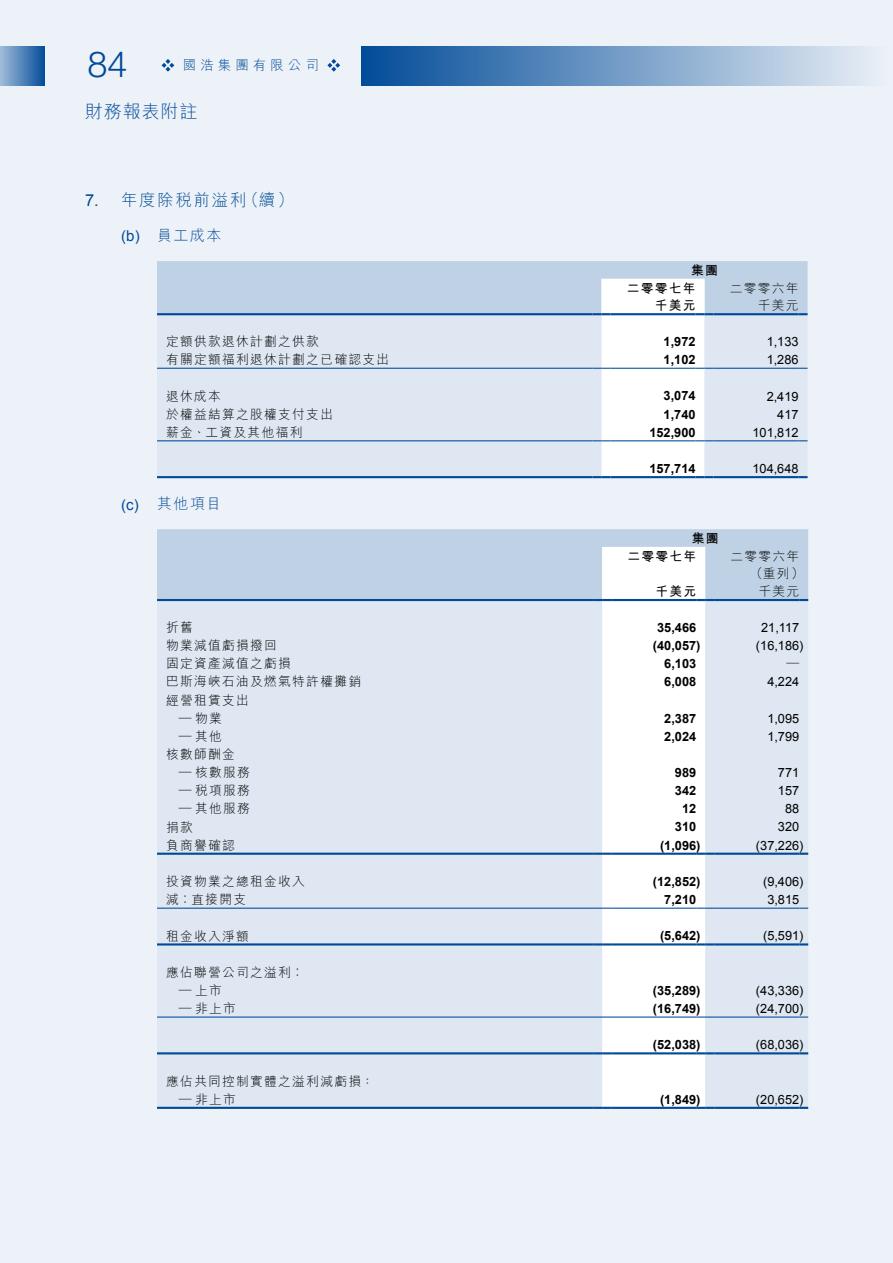
<style>
.page{position:relative;width:893px;height:1263px;background:#edf2f8}
.page>*{position:absolute;margin:0;border:0;box-sizing:border-box;transform-origin:0 0}
.t1{font:300 36px "Helvetica Neue LT Std";color:#004a98}
.t2{font:300 18px "M Hei HK";letter-spacing:.05em;color:#004a98}
.t3{font:300 16.5px "M Hei HK";letter-spacing:.1em;color:#004a98}
.t4{font:300 15px "M Hei HK";letter-spacing:.1em;color:#004a98}
.t5{font:300 13.5px "M Hei HK";letter-spacing:.295em;color:#004a98}
.t6{font:300 12.75px/18.1px "M Hei HK";letter-spacing:.1em;color:#000}
.t7{font:700 12.75px "Arial";color:#000}
.t8{font:12.75px "Arial";color:#000}
.t9{font:700 12.75px/17.7px "M Hei HK";letter-spacing:.1em;color:#000}
.s1{font-family:"Arial";font-weight:400}
</style>
<div class="page">
<div style="left:361px;top:47px;width:532px;height:38px;background:linear-gradient(to right,#014b98,#edf2f8)"></div>
<svg style="left:162px;top:59px;width:12px;height:13px"></svg>
<svg style="left:327px;top:59px;width:13px;height:13px"></svg>
<div style="left:0;top:47px;width:45px;height:38px;background:linear-gradient(to right,#a2bdd9,#044c99)"></div>
<hr style="left:892px;top:47px;width:1px;height:38px;background:#edf2f8">
<svg style="left:157px;top:261px;width:651px;height:217px"></svg>
<div style="left:157px;top:529px;width:651px;height:70px;background:#bfd2e5"></div>
<div style="left:602px;top:547px;width:103px;height:52px;background:#fff"></div>
<svg style="left:157px;top:601px;width:651px;height:506px;fill:#dee7f2"></svg>
<hr style="left:611px;top:853px;width:85px;height:2px;background:#004a98">
<svg style="left:696px;top:853px;width:18px;height:2px"></svg>
<hr style="left:714px;top:853px;width:85px;height:2px;background:#004a98">
<svg style="left:799px;top:853px;width:9px;height:2px"></svg>
<hr style="left:611px;top:943px;width:85px;height:2px;background:#004a98">
<svg style="left:696px;top:943px;width:18px;height:2px"></svg>
<hr style="left:714px;top:943px;width:85px;height:2px;background:#004a98">
<svg style="left:799px;top:943px;width:9px;height:2px"></svg>
<hr style="left:611px;top:1016px;width:85px;height:1px;background:#004a98">
<svg style="left:696px;top:1016px;width:18px;height:1px"></svg>
<hr style="left:714px;top:1016px;width:85px;height:1px;background:#004a98">
<hr style="left:611px;top:1052px;width:85px;height:2px;background:#004a98">
<svg style="left:696px;top:1052px;width:18px;height:2px"></svg>
<hr style="left:714px;top:1052px;width:85px;height:2px;background:#004a98">
<svg style="left:799px;top:1052px;width:9px;height:2px"></svg>
<hr style="left:611px;top:1107px;width:85px;height:2px;background:#004a98">
<svg style="left:696px;top:1107px;width:18px;height:2px"></svg>
<hr style="left:714px;top:1107px;width:85px;height:2px;background:#004a98">
<svg style="left:799px;top:1107px;width:9px;height:2px"></svg>
<hr style="left:611px;top:908px;width:85px;height:1px;background:#004a98">
<svg style="left:696px;top:908px;width:18px;height:1px"></svg>
<hr style="left:714px;top:908px;width:85px;height:1px;background:#004a98">
<svg style="left:157px;top:599px;width:9px;height:2px"></svg>
<hr style="left:166px;top:599px;width:427px;height:2px;background:#004a98">
<svg style="left:593px;top:599px;width:18px;height:2px"></svg>
<hr style="left:611px;top:599px;width:85px;height:2px;background:#004a98">
<svg style="left:696px;top:599px;width:18px;height:2px"></svg>
<hr style="left:714px;top:599px;width:85px;height:2px;background:#004a98">
<svg style="left:799px;top:599px;width:9px;height:2px"></svg>
<svg style="left:157px;top:853px;width:9px;height:2px"></svg>
<hr style="left:166px;top:853px;width:427px;height:2px;background:#004a98">
<svg style="left:593px;top:853px;width:18px;height:2px"></svg>
<hr style="left:166px;top:908px;width:427px;height:1px;background:#004a98">
<svg style="left:593px;top:908px;width:18px;height:1px"></svg>
<svg style="left:157px;top:943px;width:9px;height:2px"></svg>
<hr style="left:166px;top:943px;width:427px;height:2px;background:#004a98">
<svg style="left:593px;top:943px;width:18px;height:2px"></svg>
<hr style="left:166px;top:1016px;width:427px;height:1px;background:#004a98">
<svg style="left:593px;top:1016px;width:18px;height:1px"></svg>
<svg style="left:157px;top:1052px;width:9px;height:2px"></svg>
<hr style="left:166px;top:1052px;width:427px;height:2px;background:#004a98">
<svg style="left:593px;top:1052px;width:18px;height:2px"></svg>
<svg style="left:157px;top:1107px;width:9px;height:2px"></svg>
<hr style="left:166px;top:1107px;width:427px;height:2px;background:#004a98">
<svg style="left:593px;top:1107px;width:18px;height:2px"></svg>
<h1 class="t1" style="left:88px;top:42px;width:20px">84</h1>
<p class="t5" style="left:183px;top:56px;width:138px">國浩集團有限公司</p>
<h2 class="t2" style="left:85px;top:99px;width:114px">財務報表附註</h2>
<p class="t3" style="left:85px;top:188px;width:210px"><span class="s1">7.</span> 年度除稅前溢利（續）</p>
<p class="t4" style="left:121px;top:225px;width:102px"><span class="s1">(b)</span> 員工成本</p>
<p class="t9" style="left:627px;top:260px;width:93px;text-indent:64px">集團二零零七年</p>
<p class="t6" style="left:730px;top:278px;width:70px">二零零六年</p>
<p class="t9" style="left:655px;top:296px;width:42px">千美元</p>
<p class="t6" style="left:758px;top:296px;width:42px">千美元</p>
<p class="t6" style="left:166px;top:332px;width:154px">定額供款退休計劃之供款</p>
<p class="t7" style="left:664px;top:333px;width:33px">1,972</p>
<p class="t8" style="left:767px;top:333px;width:33px">1,133</p>
<p class="t6" style="left:166px;top:350px;width:225px">有關定額福利退休計劃之已確認支出</p>
<p class="t7" style="left:664px;top:351px;width:33px">1,102</p>
<p class="t8" style="left:767px;top:352px;width:33px">1,286</p>
<p class="t6" style="left:166px;top:386px;width:56px">退休成本</p>
<p class="t7" style="left:664px;top:387px;width:33px">3,074</p>
<p class="t8" style="left:767px;top:388px;width:33px">2,419</p>
<p class="t6" style="left:166px;top:404px;width:169px">於權益結算之股權支付支出</p>
<p class="t7" style="left:664px;top:406px;width:33px">1,740</p>
<p class="t8" style="left:777px;top:406px;width:23px">417</p>
<p class="t6" style="left:166px;top:423px;width:138px">薪金、工資及其他福利</p>
<p class="t7" style="left:649px;top:424px;width:48px">152,900</p>
<p class="t8" style="left:752px;top:424px;width:48px">101,812</p>
<p class="t7" style="left:649px;top:460px;width:48px">157,714</p>
<p class="t8" style="left:752px;top:460px;width:48px">104,648</p>
<p class="t4" style="left:121px;top:493px;width:102px"><span class="s1">(c)</span> 其他項目</p>
<p class="t9" style="left:627px;top:528px;width:93px;text-indent:64px">集團二零零七年</p>
<p class="t6" style="left:750px;top:547px;width:55px;line-height:17.7px;text-indent:-20px">二零零六年（重列）</p>
<p class="t9" style="left:655px;top:582px;width:42px">千美元</p>
<p class="t6" style="left:758px;top:582px;width:42px">千美元</p>
<p class="t6" style="left:166px;top:618px;width:28px">折舊</p>
<p class="t7" style="left:657px;top:619px;width:40px">35,466</p>
<p class="t8" style="left:761px;top:619px;width:40px">21,117</p>
<p class="t6" style="left:166px;top:636px;width:112px">物業減值虧損撥回</p>
<p class="t7" style="left:653px;top:637px;width:49px">(40,057)</p>
<p class="t8" style="left:756px;top:637px;width:49px">(16,186)</p>
<p class="t6" style="left:166px;top:654px;width:126px">固定資產減值之虧損</p>
<p class="t7" style="left:664px;top:655px;width:33px">6,103</p>
<p class="t6" style="left:786px;top:654px;width:14px">—</p>
<p class="t6" style="left:166px;top:672px;width:197px">巴斯海峽石油及燃氣特許權攤銷</p>
<p class="t7" style="left:664px;top:673px;width:33px">6,008</p>
<p class="t8" style="left:767px;top:673px;width:33px">4,224</p>
<p class="t6" style="left:179px;top:690px;width:72px;text-indent:-13px">經營租賃支出—物業</p>
<p class="t7" style="left:664px;top:710px;width:33px">2,387</p>
<p class="t8" style="left:767px;top:710px;width:33px">1,095</p>
<p class="t6" style="left:179px;top:726px;width:45px">—其他</p>
<p class="t7" style="left:664px;top:728px;width:33px">2,024</p>
<p class="t8" style="left:767px;top:728px;width:33px">1,799</p>
<p class="t6" style="left:166px;top:745px;width:70px">核數師酬金</p>
<p class="t6" style="left:179px;top:763px;width:73px">— 核數服務</p>
<p class="t7" style="left:675px;top:764px;width:23px">989</p>
<p class="t8" style="left:778px;top:764px;width:23px">771</p>
<p class="t6" style="left:179px;top:781px;width:73px">— 稅項服務</p>
<p class="t7" style="left:675px;top:782px;width:23px">342</p>
<p class="t8" style="left:778px;top:782px;width:23px">157</p>
<p class="t6" style="left:179px;top:799px;width:73px">— 其他服務</p>
<p class="t7" style="left:682px;top:800px;width:16px">12</p>
<p class="t8" style="left:785px;top:800px;width:16px">88</p>
<p class="t6" style="left:166px;top:817px;width:28px">捐款</p>
<p class="t7" style="left:675px;top:818px;width:23px">310</p>
<p class="t8" style="left:778px;top:819px;width:23px">320</p>
<p class="t6" style="left:166px;top:835px;width:70px">負商譽確認</p>
<p class="t7" style="left:660px;top:837px;width:42px">(1,096)</p>
<p class="t8" style="left:756px;top:837px;width:49px">(37,226)</p>
<p class="t6" style="left:166px;top:872px;width:140px">投資物業之總租金收入</p>
<p class="t7" style="left:653px;top:873px;width:49px">(12,852)</p>
<p class="t8" style="left:763px;top:873px;width:42px">(9,406)</p>
<p class="t6" style="left:166px;top:890px;width:82px">減︰直接開支</p>
<p class="t7" style="left:664px;top:891px;width:33px">7,210</p>
<p class="t8" style="left:767px;top:891px;width:33px">3,815</p>
<p class="t6" style="left:166px;top:926px;width:84px">租金收入淨額</p>
<p class="t7" style="left:660px;top:927px;width:42px">(5,642)</p>
<p class="t8" style="left:763px;top:927px;width:42px">(5,591)</p>
<p class="t6" style="left:179px;top:962px;width:126px;text-indent:-13px">應佔聯營公司之溢利︰ —上市</p>
<p class="t7" style="left:653px;top:982px;width:49px">(35,289)</p>
<p class="t8" style="left:756px;top:982px;width:49px">(43,336)</p>
<p class="t6" style="left:179px;top:999px;width:59px">— 非上市</p>
<p class="t7" style="left:653px;top:1000px;width:49px">(16,749)</p>
<p class="t8" style="left:756px;top:1000px;width:49px">(24,700)</p>
<p class="t7" style="left:653px;top:1036px;width:49px">(52,038)</p>
<p class="t8" style="left:756px;top:1036px;width:49px">(68,036)</p>
<p class="t6" style="left:166px;top:1071px;width:209px">應佔共同控制實體之溢利減虧損：</p>
<p class="t6" style="left:179px;top:1089px;width:59px">— 非上市</p>
<p class="t7" style="left:660px;top:1091px;width:42px">(1,849)</p>
<p class="t8" style="left:756px;top:1091px;width:49px">(20,652)</p>
</div>
